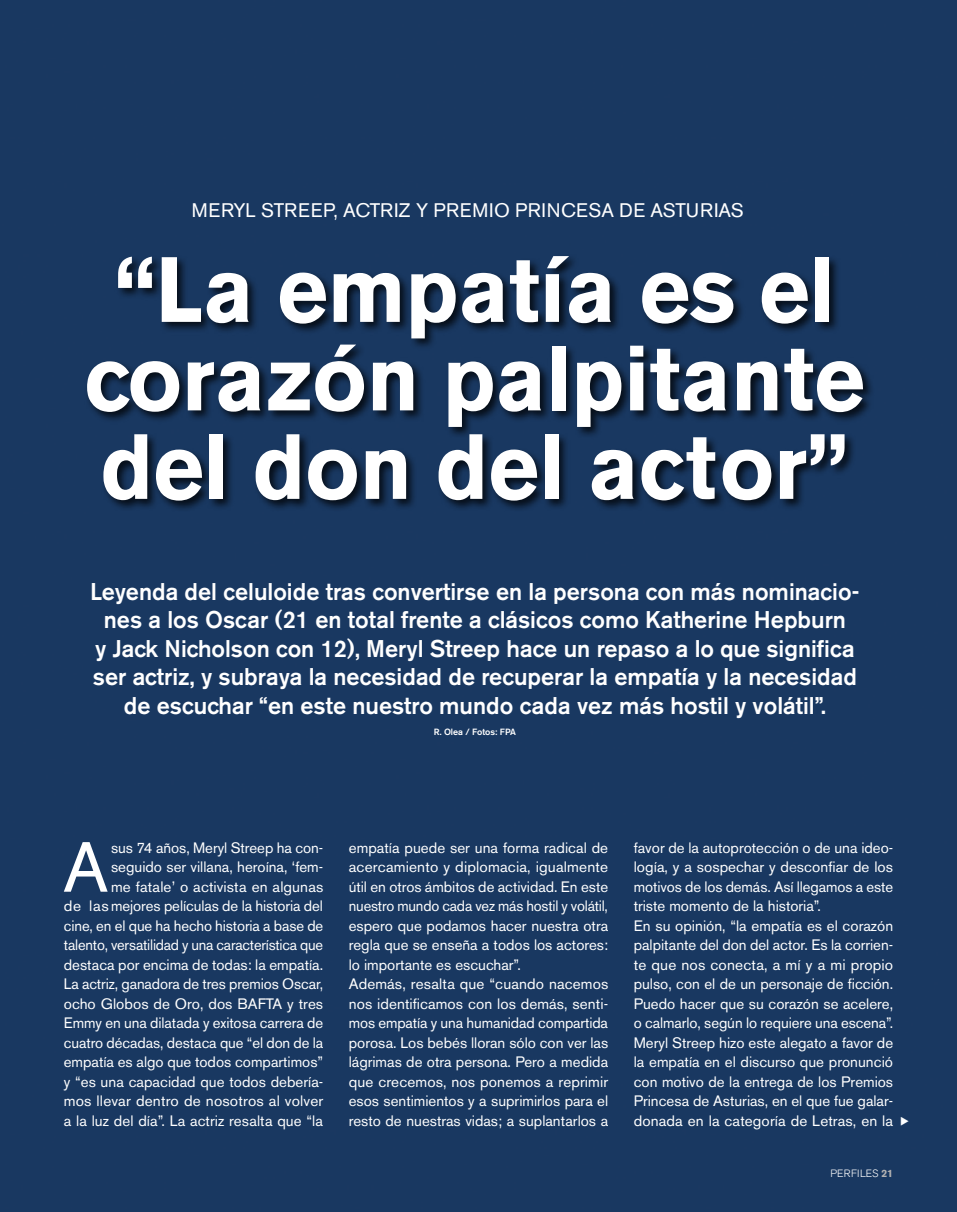
<style>
.page{position:relative;width:957px;height:1212px;background:#193861}
.page>*{position:absolute;margin:0;border:0;box-sizing:border-box;transform-origin:0 0}
.t1{font:700 91.5px/88.5px "Akzidenz Grotesk BE";color:#fff;text-align:center;scale:.95 1}
.t2{font:70.2px "Akzidenz Grotesk BE";color:#fff}
.t3{font:500 24px/28.5px "Akzidenz Grotesk BE";color:#fff;text-align:center}
.t4{font:19.5px "Akzidenz Grotesk BE";letter-spacing:.02em;color:#fff}
.t5{font:15px/19.5px "Akzidenz Grotesk BE";color:#fff}
.t6{font:300 10.5px "Akzidenz Grotesk BE";letter-spacing:.02em;color:#fff}
.t7{font:500 9px "Akzidenz Grotesk BE";color:#fff}
.s1{font-weight:700;color:#b3b2b2}
</style>
<div class="page">
<div style="left:84px;top:254px;width:790px;height:258px;background:#000;opacity:.75"></div>
<svg style="left:901px;top:1117px;width:7px;height:9px"></svg>
<h3 class="t4" style="left:192px;top:198px;width:553px">MERYL STREEP, ACTRIZ Y PREMIO PRINCESA DE ASTURIAS</h3>
<h1 class="t1" style="left:84px;top:247px;width:823px">“La empatía es el corazón palpitante del don del actor”</h1>
<p class="t3" style="left:90px;top:577px;width:771px">Leyenda del celuloide tras convertirse en la persona con más nominacio&shy;nes a los Oscar (21 en total frente a clásicos como Katherine Hepburn<br>y Jack Nicholson con 12), Meryl Streep hace un repaso a lo que significa ser actriz, y subraya la necesidad de recuperar la empatía y la necesidad de escuchar “en este nuestro mundo cada vez más hostil y volátil”.</p>
<p class="t7" style="left:434px;top:727px;width:84px">R. Olea / Fotos: FPA</p>
<p class="t5" style="left:64px;top:838px;width:261px;text-align:right">sus 74 años, Meryl Streep ha con&shy;seguido ser villana, heroína, ‘fem-<br>me fatale’ o activista en algunas<br>de las mejores películas de la historia del cine, en el que ha hecho historia a base de talento, versatilidad y una característica que destaca por encima de todas: la empatía.<br>La actriz, ganadora de tres premios Oscar, ocho Globos de Oro, dos BAFTA y tres Emmy en una dilatada y exitosa carrera de cuatro décadas, destaca que “el don de la empatía es algo que todos compartimos” y “es una capacidad que todos debería&shy;mos llevar dentro de nosotros al volver a la luz del día”. La actriz resalta que “la</p>
<h2 class="t2" style="left:63px;top:825px;width:47px">A</h2>
<p class="t5" style="left:349px;top:838px;width:261px">empatía puede ser una forma radical de acercamiento y diplomacia, igualmente útil en otros ámbitos de actividad. En este nuestro mundo cada vez más hostil y volátil, espero que podamos hacer nuestra otra regla que se enseña a todos los actores: lo importante es escuchar”.<br>Además, resalta que “cuando nacemos nos identificamos con los demás, senti&shy;mos empatía y una humanidad compartida porosa. Los bebés lloran sólo con ver las lágrimas de otra persona. Pero a medida que crecemos, nos ponemos a reprimir esos sentimientos y a suprimirlos para el resto de nuestras vidas; a suplantarlos a</p>
<p class="t5" style="left:634px;top:838px;width:261px">favor de la autoprotección o de una ideo&shy;logía, y a sospechar y desconfiar de los motivos de los demás. Así llegamos a este triste momento de la historia”.<br>En su opinión, “la empatía es el corazón palpitante del don del actor. Es la corrien&shy;te que nos conecta, a mí y a mi propio pulso, con el de un personaje de ficción.<br>Puedo hacer que su corazón se acelere, o calmarlo, según lo requiere una escena”.<br>Meryl Streep hizo este alegato a favor de la empatía en el discurso que pronunció con motivo de la entrega de los Premios Princesa de Asturias, en el que fue galar&shy;donada en la categoría de Letras, en la</p>
<p class="t6" style="left:830px;top:1167px;width:64px">PERFILES <span class="s1">21</span></p>
</div>
